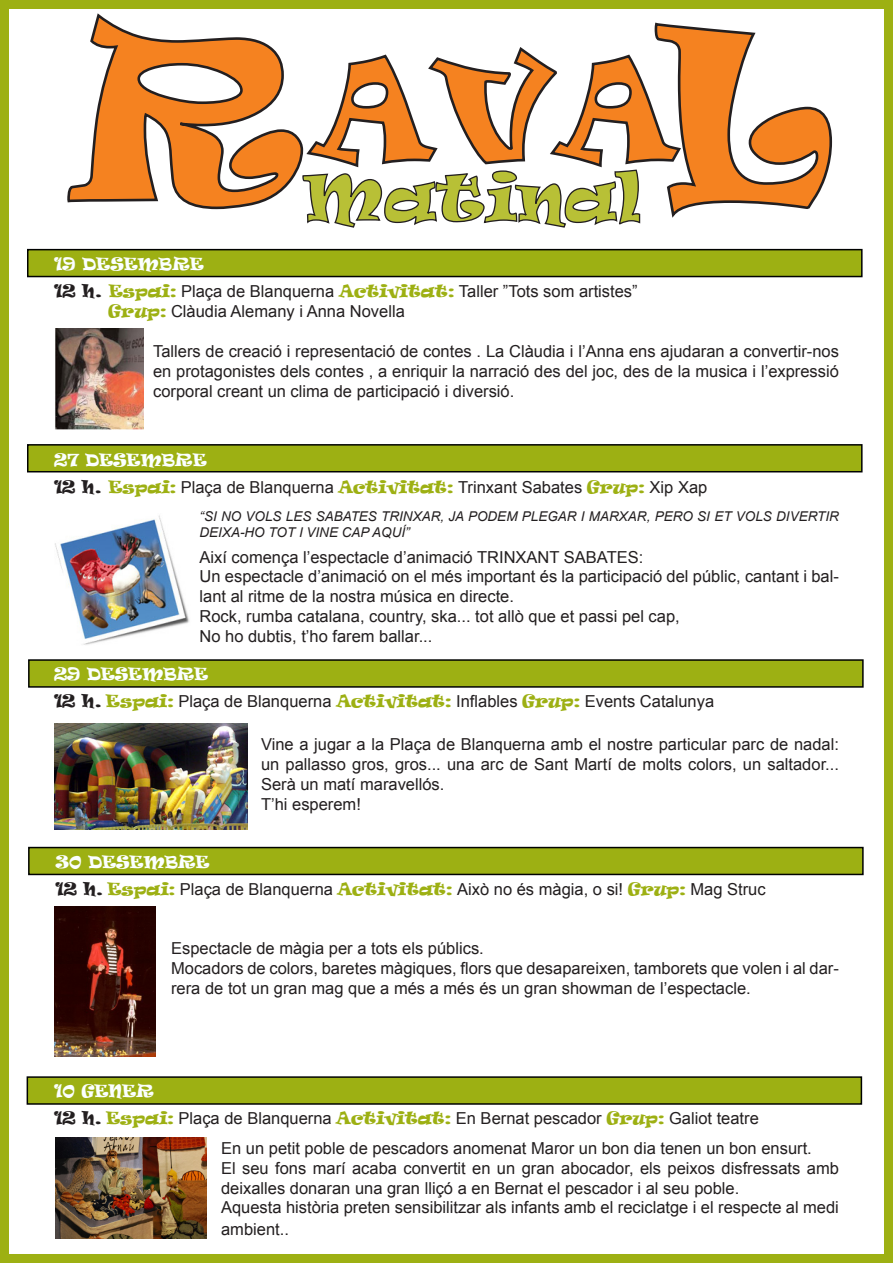
<style>
.page{position:relative;width:893px;height:1263px;background:#fff}
.page>*{position:absolute;margin:0;border:0;box-sizing:border-box;transform-origin:0 0}
.t1{font:221.25px "Ravie";color:#f58220}
.t2{font:130.2px "Ravie";color:#f58220}
.t3{font:62.55px "Ravie";color:#b8c036}
.t4{font:16.5px/19.8px "Arial";color:#231f20}
.t5{font:16.5px "Ravie";color:#fbffff}
.t6{font:italic 13.5px/16.2px "Arial";color:#231f20}
.s1{font-family:"Ravie"}
.s2{font-family:"Ravie";color:#9db013}
</style>
<div class="page">
<svg style="left:67px;top:13px;width:235px;height:197px"></svg>
<svg style="left:302px;top:22px;width:531px;height:206px"></svg>
<div style="left:27px;top:249px;width:835px;height:28px;background:#9db013;border:2px solid #000200"></div>
<div style="left:27px;top:444px;width:835px;height:28px;background:#9db013;border:2px solid #000200"></div>
<img style="left:55px;top:328px;width:88px;height:102px">
<img style="left:55px;top:515px;width:135px;height:130px">
<div style="left:28px;top:659px;width:836px;height:29px;background:#9db013;border:2px solid #000200"></div>
<img style="left:54px;top:723px;width:194px;height:107px">
<div style="left:28px;top:847px;width:836px;height:28px;background:#9db013;border:2px solid #000200"></div>
<img style="left:54px;top:907px;width:101px;height:150px">
<div style="left:27px;top:1076px;width:835px;height:29px;background:#9db013;border:2px solid #000200"></div>
<img style="left:56px;top:1137px;width:151px;height:101px">
<div style="left:0;top:0;width:893px;height:1263px;border:9px solid #9db013"></div>
<p class="t1" style="left:72px;top:-22px;width:235px">R</p>
<p class="t1" style="left:659px;top:-22px;width:180px">L</p>
<p class="t2" style="left:313px;top:30px;width:364px">AVA</p>
<p class="t3" style="left:304px;top:158px;width:340px">Matinal</p>
<p class="t5" style="left:54px;top:253px;width:151px">19 DESEMBRE</p>
<p class="t4" style="left:108px;top:282px;width:531px;text-indent:-54px"><span class="s1">12 h.</span> <span class="s2">Espai:</span> Plaça de Blanquerna <span class="s2">Activitat:</span> Taller ”Tots som artistes”<br><span class="s2">Grup:</span> Clàudia Alemany i Anna Novella</p>
<p class="t4" style="left:153px;top:341px;width:687px;text-align:justify">Tallers de creació i representació de contes . La Clàudia i l’Anna ens ajudaran a convertir-nos en protagonistes dels contes , a enriquir la narració des del joc, des de la musica i l’expressió corporal creant un clima de participació i diversió.</p>
<p class="t5" style="left:54px;top:449px;width:154px">27 DESEMBRE</p>
<p class="t4" style="left:54px;top:477px;width:655px"><span class="s1">12 h.</span> <span class="s2">Espai:</span> Plaça de Blanquerna <span class="s2">Activitat:</span> Trinxant Sabates <span class="s2">Grup:</span> Xip Xap</p>
<p class="t6" style="left:200px;top:508px;width:641px">“SI NO VOLS LES SABATES TRINXAR, JA PODEM PLEGAR I MARXAR, PERO SI ET VOLS DIVERTIR<br>DEIXA-HO TOT I VINE CAP AQUÍ”</p>
<p class="t4" style="left:200px;top:547px;width:445px">Així comença l’espectacle d’animació TRINXANT SABATES:</p>
<p class="t4" style="left:200px;top:567px;width:641px">Un espectacle d’animació on el més important és la participació del públic, cantant i bal&shy;lant al ritme de la nostra música en directe.</p>
<p class="t4" style="left:200px;top:606px;width:482px">Rock, rumba catalana, country, ska... tot allò que et passi pel cap,</p>
<p class="t4" style="left:200px;top:626px;width:234px">No ho dubtis, t’ho farem ballar...</p>
<p class="t5" style="left:54px;top:663px;width:156px">29 DESEMBRE</p>
<p class="t4" style="left:54px;top:692px;width:662px"><span class="s1">12 h.</span> <span class="s2">Espai:</span> Plaça de Blanquerna <span class="s2">Activitat:</span> Inflables <span class="s2">Grup:</span> Events Catalunya</p>
<p class="t4" style="left:261px;top:734px;width:579px;text-align:justify">Vine a jugar a la Plaça de Blanquerna amb el nostre particular parc de nadal: un pallasso gros, gros... una arc de Sant Martí de molts colors, un saltador...<br>Serà un matí maravellós.</p>
<p class="t4" style="left:261px;top:794px;width:101px">T’hi esperem!</p>
<p class="t5" style="left:56px;top:851px;width:156px">30 DESEMBRE</p>
<p class="t4" style="left:56px;top:879px;width:712px"><span class="s1">12 h.</span> <span class="s2">Espai:</span> Plaça de Blanquerna <span class="s2">Activitat:</span> Això no és màgia, o si! <span class="s2">Grup:</span> Mag Struc</p>
<p class="t4" style="left:171px;top:938px;width:314px">Espectacle de màgia per a tots els públics.</p>
<p class="t4" style="left:171px;top:958px;width:669px">Mocadors de colors, baretes màgiques, flors que desapareixen, tamborets que volen i al dar&shy;rera de tot un gran mag que a més a més és un gran showman de l’espectacle.</p>
<p class="t5" style="left:54px;top:1080px;width:101px">10 GENER</p>
<p class="t4" style="left:54px;top:1109px;width:706px"><span class="s1">12 h.</span> <span class="s2">Espai:</span> Plaça de Blanquerna <span class="s2">Activitat:</span> En Bernat pescador <span class="s2">Grup:</span> Galiot teatre</p>
<p class="t4" style="left:221px;top:1138px;width:592px">En un petit poble de pescadors anomenat Maror un bon dia tenen un bon ensurt.</p>
<p class="t4" style="left:221px;top:1158px;width:619px">El seu fons marí acaba convertit en un gran abocador, els peixos disfressats amb deixalles donaran una gran lliçó a en Bernat el pescador i al seu poble.</p>
<p class="t4" style="left:221px;top:1197px;width:619px;line-height:21.6px">Aquesta història preten sensibilitzar als infants amb el reciclatge i el respecte al medi ambient..</p>
</div>
